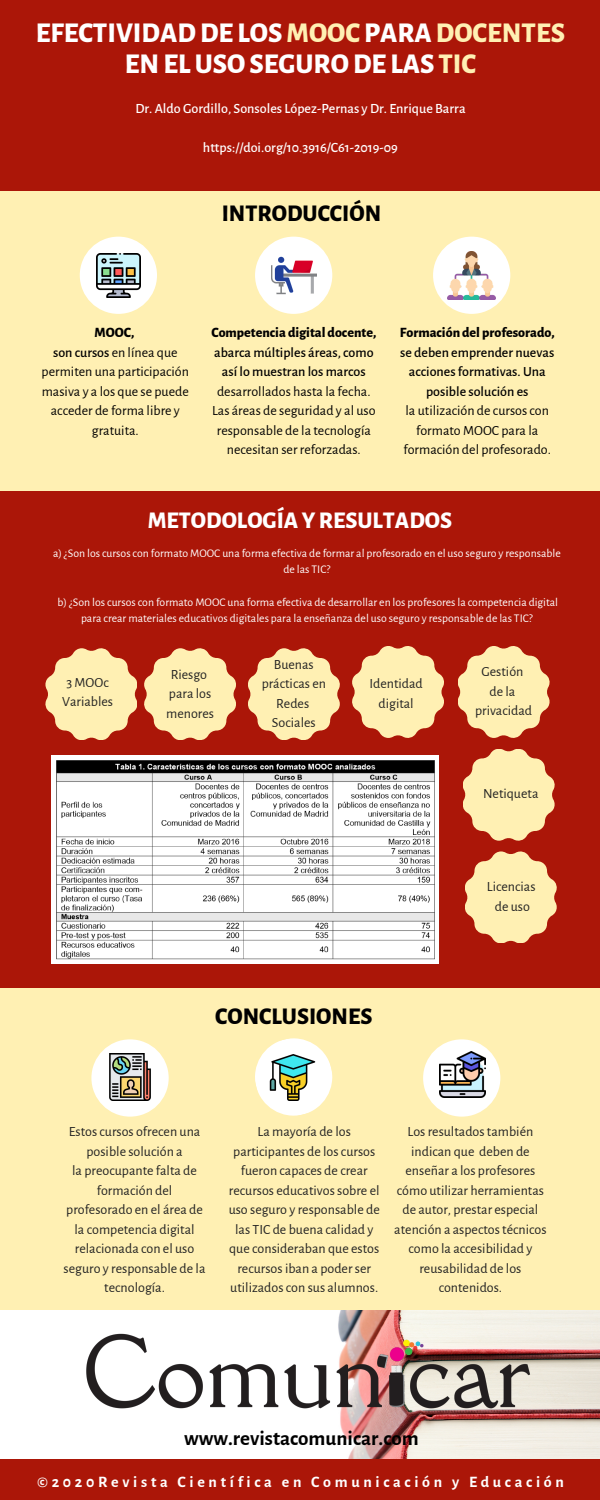
<style>
.page{position:relative;width:600px;height:1500px;background:#fff}
.page>*{position:absolute;margin:0;border:0;box-sizing:border-box;transform-origin:0 0}
.t1{font:800 28.2px/31px "Alegreya Sans";color:#fff;text-align:center}
.t2{font:800 23.6px "Alegreya Sans";color:#000}
.t3{font:800 23.6px "Alegreya Sans";color:#fff}
.t4{font:700 21px "Alegreya Sans";color:#000}
.t5{font:700 16px "Alegreya Sans";letter-spacing:.23em;color:#fff}
.t6{font:500 14.1px "Alegreya Sans";color:#fff}
.t7{font:14px/19.5px "Alegreya Sans";color:#222;text-align:center}
.t8{font:14px/19.5px "Alegreya Sans";color:#000;text-align:center}
.t9{font:500 14px/19.5px "Alegreya Sans";color:#000;text-align:center}
.t10{font:800 14px "Alegreya Sans";color:#000}
.t11{font:11.7px/16.3px "Alegreya Sans";color:#fff;text-align:center}
.s1{color:#fff0b3}
.s2{font-weight:800}
.s3{font-weight:500}
</style>
<div class="page">
<div style="left:0;top:459px;width:600px;height:544px;background:#ab1608"></div>
<div style="left:0;top:988px;width:600px;height:339px;background:#fff0b3"></div>
<img style="left:0;top:1311px;width:600px;height:148px">
<div style="left:0;top:0;width:600px;height:192px;background:#ab1608"></div>
<div style="left:0;top:192px;width:600px;height:298px;background:#fff0b3"></div>
<div style="left:0;top:1459px;width:600px;height:41px;background:#ab1608"></div>
<div style="left:255px;top:237px;width:77px;height:77px;background:#fff;border-radius:50%"></div>
<div style="left:433px;top:237px;width:77px;height:77px;background:#fff;border-radius:50%"></div>
<div style="left:80px;top:237px;width:77px;height:77px;background:#fff;border-radius:50%"></div>
<svg style="left:255px;top:1038px;width:78px;height:78px"></svg>
<div style="left:423px;top:1039px;width:77px;height:78px;background:#fff;border-radius:50%"></div>
<div style="left:91px;top:1039px;width:78px;height:78px;background:#fff;border-radius:50%"></div>
<img style="left:80px;top:1327px;width:457px;height:89px">
<svg style="left:352px;top:646px;width:92px;height:92px"></svg>
<svg style="left:458px;top:646px;width:92px;height:92px"></svg>
<svg style="left:144px;top:648px;width:92px;height:92px"></svg>
<svg style="left:248px;top:648px;width:92px;height:92px"></svg>
<svg style="left:463px;top:749px;width:92px;height:92px"></svg>
<svg style="left:465px;top:851px;width:92px;height:92px"></svg>
<img style="left:52px;top:756px;width:387px;height:207px">
<svg style="left:45px;top:648px;width:92px;height:92px"></svg>
<img style="left:97px;top:253px;width:44px;height:45px">
<img style="left:272px;top:256px;width:44px;height:39px">
<img style="left:448px;top:252px;width:48px;height:48px">
<img style="left:109px;top:1054px;width:42px;height:46px">
<img style="left:270px;top:1054px;width:46px;height:46px">
<img style="left:440px;top:1051px;width:45px;height:46px">
<h1 class="t1" style="left:36px;top:18px;width:531px">EFECTIVIDADDE LOS <span class="s1">MOOC</span> PARA<span class="s1">DOCENTES<br></span>EN ELUSOSEGURODE LAS <span class="s1">TIC</span></h1>
<p class="t6" style="left:135px;top:100px;width:332px">Dr. Aldo Gordillo, Sonsoles López-Pernas y Dr. Enrique Barra</p>
<p class="t6" style="left:203px;top:139px;width:197px">https://doi.org/10.3916/C61-2019-09</p>
<h2 class="t2" style="left:222px;top:199px;width:161px">INTRODUCCIÓN</h2>
<p class="t8" style="left:42px;top:323px;width:149px"><span class="s2">MOOC,<br></span><span class="s3">son cursos</span> en línea que permiten una participación masiva y a los que se puede acceder de forma libre y gratuita.</p>
<p class="t10" style="left:400px;top:325px;width:156px">Formación del profesorado,</p>
<p class="t10" style="left:211px;top:325px;width:166px">Competencia digital docente,</p>
<p class="t9" style="left:214px;top:343px;width:161px">abarca múltiples áreas, como así lo muestran los marcos</p>
<p class="t8" style="left:212px;top:382px;width:165px">desarrollados hasta la fecha.<br>Las áreas de seguridad y al uso responsable de la tecnología necesitan ser reforzadas.</p>
<p class="t9" style="left:400px;top:343px;width:156px">se deben emprender nuevas acciones formativas. Una posible solución es</p>
<p class="t8" style="left:404px;top:401px;width:149px">la utilización de cursos con formato MOOC para la formación del profesorado.</p>
<h2 class="t3" style="left:148px;top:506px;width:306px">METODOLOGÍAYRESULTADOS</h2>
<p class="t11" style="left:53px;top:545px;width:509px">a) ¿Son los cursos con formato MOOC una forma efectiva de formar al profesorado en el uso seguro y responsable de las TIC?</p>
<p class="t11" style="left:58px;top:594px;width:502px">b) ¿Son los cursos con formato MOOC una forma efectiva de desarrollar en los profesores la competencia digital para crear materiales educativos digitales para la enseñanza del uso seguro y responsable de las TIC?</p>
<p class="t7" style="left:62px;top:673px;width:53px">3 MOOc<br>Variables</p>
<p class="t7" style="left:166px;top:665px;width:49px">Riesgo para los menores</p>
<p class="t7" style="left:262px;top:655px;width:66px">Buenas prácticas en<br>Redes<br>Sociales</p>
<p class="t7" style="left:369px;top:674px;width:55px">Identidad digital</p>
<p class="t7" style="left:475px;top:662px;width:59px">Gestión de la privacidad</p>
<p class="t7" style="left:483px;top:785px;width:57px">Netiqueta</p>
<p class="t7" style="left:487px;top:878px;width:50px">Licencias de uso</p>
<h2 class="t2" style="left:215px;top:1002px;width:159px">CONCLUSIONES</h2>
<p class="t7" style="left:64px;top:1122px;width:143px">Estos cursos ofrecen una posible solución a<br>la preocupante falta de formación del profesorado en el área de la competencia digital relacionada con el uso seguro y responsable de la tecnología.</p>
<p class="t7" style="left:394px;top:1122px;width:154px">Los resultados también indican que deben de enseñar a los profesores cómo utilizar herramientas de autor, prestar especial atención a aspectos técnicos como la accesibilidad y reusabilidad de los contenidos.</p>
<p class="t7" style="left:229px;top:1122px;width:153px">La mayoría de los participantes de los cursos fueron capaces de crear recursos educativos sobre el uso seguro y responsable de las TIC de buena calidad y que consideraban que estos recursos iban a poder ser utilizados con sus alumnos.</p>
<h3 class="t4" style="left:184px;top:1426px;width:236px">www.revistacomunicar.com</h3>
<p class="t5" style="left:37px;top:1472px;width:528px">©2020Revista Científica en Comunicación y Educación</p>
</div>
